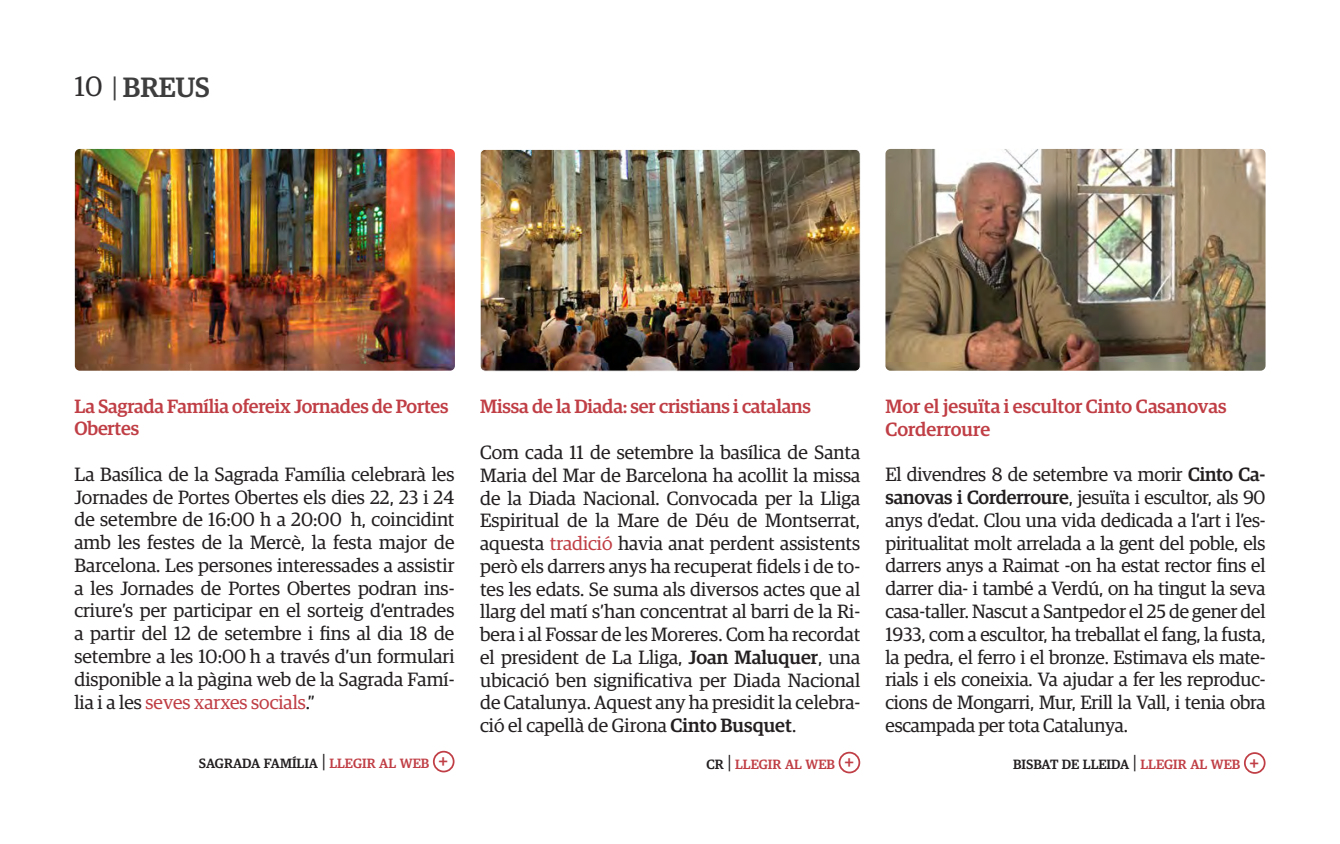
<style>
.page{position:relative;width:1340px;height:844px;background:#fff}
.page>*{position:absolute;margin:0;border:0;box-sizing:border-box;transform-origin:0 0}
.t1{font:500 28px "Guardian Egyp";letter-spacing:-.005em;color:#3e3e3f}
.t2{font:19.25px/22.8px "Guardian Egyp";color:#231f20;text-align:justify}
.t3{font:500 19.25px/22.8px "Guardian Egyp";letter-spacing:-.01em;color:#c03e45}
.t4{font:500 19.25px "Guardian Egyp";color:#c03e45}
.t5{font:500 13.47px "Guardian Egyp";color:#231f20}
.t6{font:500 13.47px "Guardian Egyp";color:#c03e45}
.s1{font-weight:400;color:#312f30}
.s2{font-weight:400}
.s3{color:#c03e45}
.s4{font-weight:400;font-size:19.25px}
.s5{font-weight:500}
.s6{color:#231f20}
.s7{font-weight:400;font-size:19.25px;color:#231f20}
</style>
<div class="page">
<div style="left:1243px;top:752px;width:22px;height:21px;border:2px solid #c03e45;border-radius:50%"></div>
<img style="left:885px;top:149px;width:380px;height:221px">
<div style="left:838px;top:751px;width:22px;height:22px;border:2px solid #c03e45;border-radius:50%"></div>
<img style="left:482px;top:151px;width:378px;height:220px">
<div style="left:480px;top:149px;width:380px;height:222px;border:1px solid #fff;border-radius:5px"></div>
<div style="left:433px;top:750px;width:21px;height:22px;border:2px solid #c03e45;border-radius:50%"></div>
<img style="left:75px;top:149px;width:380px;height:221px">
<h1 class="t1" style="left:74px;top:67px;width:137px"><span class="s1">10</span> <span class="s2">|</span> BREUS</h1>
<p class="t3" style="left:74px;top:393px;width:376px">La Sagrada Família ofereix Jornades de Portes<br>Obertes</p>
<p class="t2" style="left:74px;top:461px;width:381px">La Basílica de la Sagrada Família celebrarà les Jornades de Portes Obertes els dies 22, 23 i 24 de setembre de 16:00 h a 20:00 h, coincidint amb les festes de la Mercè, la festa major de Barcelona. Les persones interessades a assistir a les Jornades de Portes Obertes podran ins&shy;criure’s per participar en el sorteig d’entrades a partir del 12 de setembre i fins al dia 18 de setembre a les 10:00 h a través d’un formulari disponible a la pàgina web de la Sagrada Famí&shy;lia i a les <span class="s3">seves xarxes socials</span>.”</p>
<p class="t5" style="left:199px;top:753px;width:232px">SAGRADA FAMÍLIA <span class="s4">|</span> <span class="s3">LLEGIR AL WEB</span></p>
<p class="t4" style="left:438px;top:747px;width:12px">+</p>
<p class="t3" style="left:480px;top:394px;width:332px">Missa de la Diada: ser cristians i catalans</p>
<p class="t2" style="left:480px;top:439px;width:381px">Com cada 11 de setembre la basílica de Santa Maria del Mar de Barcelona ha acollit la missa de la Diada Nacional. Convocada per la Lliga Espiritual de la Mare de Déu de Montserrat, aquesta <span class="s3">tradició</span> havia anat perdent assistents però els darrers anys ha recuperat fidels i de to&shy;tes les edats. Se suma als diversos actes que al llarg del matí s’han concentrat al barri de la Ri&shy;bera i al Fossar de les Moreres. Com ha recordat el president de La Lliga, <span class="s5">Joan Maluquer</span>, una ubicació ben significativa per Diada Nacional de Catalunya. Aquest any ha presidit la celebra&shy;ció el capellà de Girona <span class="s5">Cinto Busquet</span>.</p>
<p class="t6" style="left:706px;top:754px;width:130px"><span class="s6">CR</span> <span class="s7">|</span> LLEGIR AL WEB</p>
<p class="t4" style="left:844px;top:748px;width:12px">+</p>
<p class="t3" style="left:885px;top:393px;width:342px">Mor el jesuïta i escultor Cinto Casanovas<br>Corderroure</p>
<p class="t2" style="left:885px;top:462px;width:381px">El divendres 8 de setembre va morir <span class="s5">Cinto Ca&shy;sanovas i Corderroure</span>, jesuïta i escultor, als 90 anys d’edat. Clou una vida dedicada a l’art i l’es&shy;piritualitat molt arrelada a la gent del poble, els darrers anys a Raimat -on ha estat rector fins el darrer dia- i també a Verdú, on ha tingut la seva casa-taller. Nascut a Santpedor el 25 de gener del 1933, com a escultor, ha treballat el fang, la fusta, la pedra, el ferro i el bronze. Estimava els mate&shy;rials i els coneixia. Va ajudar a fer les reproduc&shy;cions de Mongarri, Mur, Erill la Vall, i tenia obra escampada per tota Catalunya.</p>
<p class="t5" style="left:1013px;top:754px;width:229px">BISBAT DE LLEIDA <span class="s4">|</span> <span class="s3">LLEGIR AL WEB</span></p>
<p class="t4" style="left:1249px;top:748px;width:12px">+</p>
</div>
